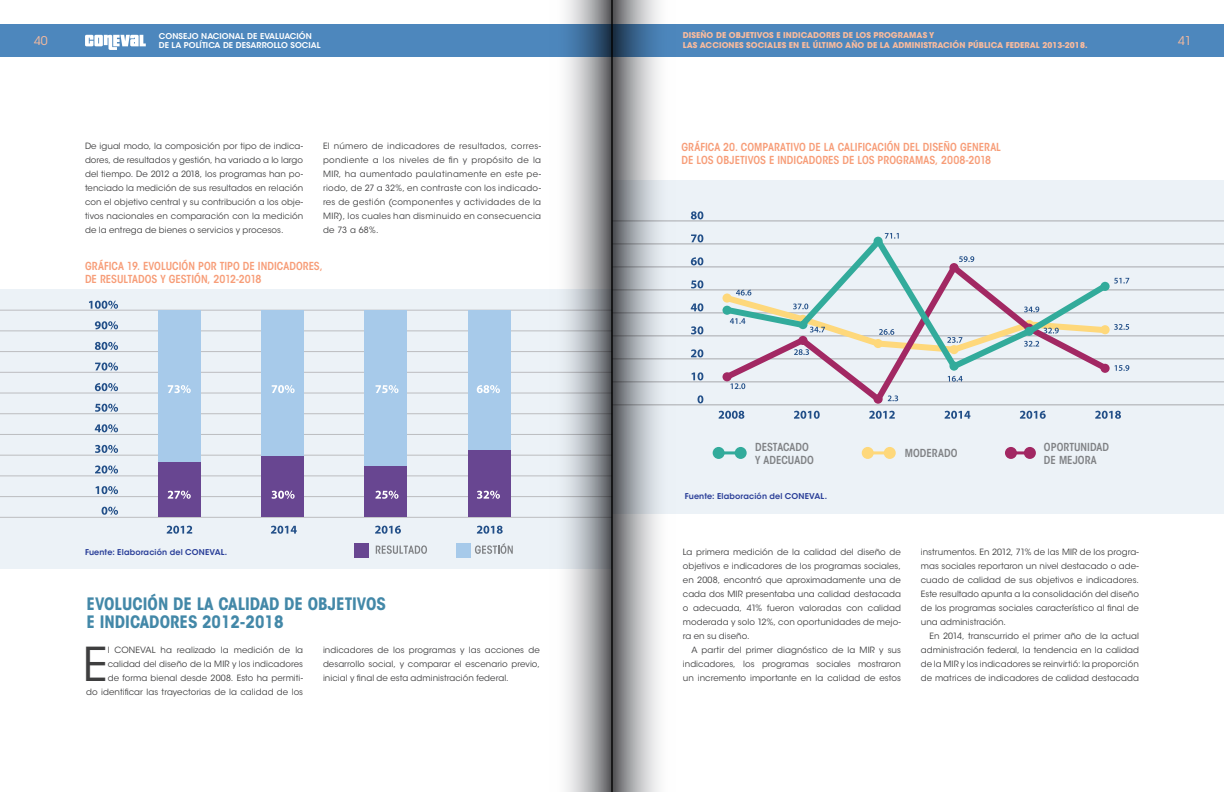
<style>
.page{position:relative;width:1224px;height:792px;background:#fff}
.page>*{position:absolute;margin:0;border:0;box-sizing:border-box;transform-origin:0 0}
.cuerpo_de_texto{font:46.4px "ITC Avant Garde Std";color:#3e3e3f}
.t1{font:700 condensed 17px/18px "ITC Avant Garde Std";color:#4388a8}
.t2{font:12px "ITC Avant Garde Std";color:#fabb9d}
.t3{font:600 condensed 11px/13px "ITC Avant Garde Std";color:#f79d78}
.t4{font:600 condensed 11px/13px "ITC Avant Garde Std";letter-spacing:.005em;color:#808285}
.cuerpo_de_texto-2{font:8.6px/14px "ITC Avant Garde Std";letter-spacing:.01em;color:#3e3e3f;text-align:justify}
.t5{font:700 8px/10px "ITC Avant Garde Std";letter-spacing:.01em;color:#fabb9d}
.t6{font:600 8px "ITC Avant Garde Std";letter-spacing:.015em;color:#293e98}
.t7{font:600 8px "ITC Avant Garde Std";letter-spacing:.01em;color:#fff}
</style>
<div class="page">
<div style="left:0;top:24px;width:612px;height:33px;background:#4d87bd"></div>
<div style="left:612px;top:24px;width:612px;height:33px;background:#4d87bd"></div>
<svg style="left:85px;top:35px;width:61px;height:15px"></svg>
<div style="left:0;top:289px;width:612px;height:280px;background:#ecf2f7"></div>
<div style="left:612px;top:180px;width:612px;height:333px;background:#ecf2f7"></div>
<hr style="left:719px;top:451px;width:22px;height:3px;background:#32ab9b">
<div style="left:713px;top:447px;width:12px;height:12px;background:#32ab9b;border-radius:50%"></div>
<div style="left:735px;top:447px;width:12px;height:12px;background:#32ab9b;border-radius:50%"></div>
<hr style="left:868px;top:451px;width:22px;height:3px;background:#fed87b">
<div style="left:862px;top:447px;width:12px;height:12px;background:#fed87b;border-radius:50%"></div>
<div style="left:884px;top:447px;width:12px;height:12px;background:#fed87b;border-radius:50%"></div>
<hr style="left:1011px;top:451px;width:19px;height:3px;background:#a22863">
<div style="left:1005px;top:447px;width:12px;height:12px;background:#a22863;border-radius:50%"></div>
<div style="left:1024px;top:447px;width:12px;height:12px;background:#a22863;border-radius:50%"></div>
<hr style="left:0;top:310px;width:612px;height:1px;background:#bcbdc0">
<hr style="left:0;top:330px;width:612px;height:1px;background:#bcbdc0">
<hr style="left:0;top:351px;width:612px;height:1px;background:#bcbdc0">
<hr style="left:0;top:372px;width:612px;height:1px;background:#bcbdc0">
<hr style="left:0;top:393px;width:612px;height:1px;background:#bcbdc0">
<hr style="left:0;top:413px;width:612px;height:1px;background:#bcbdc0">
<hr style="left:0;top:434px;width:612px;height:1px;background:#bcbdc0">
<hr style="left:0;top:455px;width:612px;height:1px;background:#bcbdc0">
<hr style="left:0;top:475px;width:612px;height:1px;background:#bcbdc0">
<hr style="left:0;top:496px;width:612px;height:1px;background:#bcbdc0">
<hr style="left:0;top:517px;width:612px;height:1px;background:#bcbdc0">
<div style="left:158px;top:310px;width:42px;height:207px;background:#684691"></div>
<div style="left:158px;top:310px;width:42px;height:151px;background:#a7caea"></div>
<div style="left:468px;top:310px;width:42px;height:207px;background:#684691"></div>
<div style="left:468px;top:310px;width:42px;height:140px;background:#a7caea"></div>
<div style="left:365px;top:310px;width:42px;height:207px;background:#684691"></div>
<div style="left:365px;top:310px;width:42px;height:156px;background:#a7caea"></div>
<div style="left:261px;top:310px;width:42px;height:207px;background:#684691"></div>
<div style="left:261px;top:310px;width:43px;height:146px;background:#a7caea"></div>
<div style="left:354px;top:543px;width:15px;height:15px;background:#684691"></div>
<svg style="left:376px;top:545px;width:51px;height:9px"></svg>
<svg style="left:475px;top:543px;width:38px;height:11px"></svg>
<div style="left:456px;top:543px;width:15px;height:15px;background:#a7caea"></div>
<svg style="left:89px;top:301px;width:29px;height:8px"></svg>
<svg style="left:95px;top:321px;width:23px;height:8px"></svg>
<svg style="left:95px;top:342px;width:23px;height:8px"></svg>
<svg style="left:95px;top:362px;width:23px;height:9px"></svg>
<svg style="left:95px;top:383px;width:23px;height:8px"></svg>
<svg style="left:95px;top:404px;width:23px;height:8px"></svg>
<svg style="left:95px;top:424px;width:23px;height:8px"></svg>
<svg style="left:95px;top:445px;width:23px;height:8px"></svg>
<svg style="left:95px;top:465px;width:23px;height:9px"></svg>
<svg style="left:96px;top:486px;width:22px;height:8px"></svg>
<svg style="left:102px;top:507px;width:16px;height:8px"></svg>
<svg style="left:167px;top:526px;width:25px;height:8px"></svg>
<svg style="left:271px;top:526px;width:26px;height:8px"></svg>
<svg style="left:375px;top:526px;width:26px;height:8px"></svg>
<svg style="left:477px;top:526px;width:26px;height:8px"></svg>
<svg style="left:168px;top:385px;width:23px;height:8px"></svg>
<svg style="left:272px;top:385px;width:23px;height:8px"></svg>
<svg style="left:376px;top:385px;width:22px;height:8px"></svg>
<svg style="left:477px;top:385px;width:23px;height:8px"></svg>
<svg style="left:168px;top:491px;width:23px;height:8px"></svg>
<svg style="left:272px;top:491px;width:23px;height:8px"></svg>
<svg style="left:375px;top:491px;width:23px;height:8px"></svg>
<svg style="left:477px;top:491px;width:23px;height:8px"></svg>
<hr style="left:612px;top:220px;width:612px;height:1px;background:#a8a9ad">
<hr style="left:612px;top:243px;width:612px;height:1px;background:#a8a9ad">
<hr style="left:612px;top:266px;width:612px;height:1px;background:#a8a9ad">
<hr style="left:612px;top:289px;width:612px;height:1px;background:#a8a9ad">
<hr style="left:612px;top:312px;width:612px;height:1px;background:#a8a9ad">
<hr style="left:612px;top:335px;width:612px;height:1px;background:#a8a9ad">
<hr style="left:612px;top:358px;width:612px;height:1px;background:#a8a9ad">
<hr style="left:612px;top:381px;width:612px;height:1px;background:#a8a9ad">
<hr style="left:612px;top:404px;width:612px;height:1px;background:#a8a9ad">
<svg style="left:691px;top:211px;width:12px;height:8px"></svg>
<svg style="left:691px;top:234px;width:12px;height:8px"></svg>
<svg style="left:691px;top:257px;width:12px;height:8px"></svg>
<svg style="left:691px;top:280px;width:12px;height:8px"></svg>
<svg style="left:691px;top:303px;width:12px;height:8px"></svg>
<svg style="left:691px;top:326px;width:12px;height:8px"></svg>
<svg style="left:691px;top:349px;width:12px;height:8px"></svg>
<svg style="left:692px;top:372px;width:11px;height:8px"></svg>
<svg style="left:698px;top:395px;width:5px;height:8px"></svg>
<svg style="left:719px;top:411px;width:25px;height:8px"></svg>
<svg style="left:1115px;top:365px;width:14px;height:6px"></svg>
<svg style="left:794px;top:411px;width:26px;height:8px"></svg>
<svg style="left:869px;top:411px;width:26px;height:8px"></svg>
<svg style="left:945px;top:411px;width:25px;height:8px"></svg>
<svg style="left:1020px;top:411px;width:26px;height:8px"></svg>
<svg style="left:1095px;top:411px;width:26px;height:8px"></svg>
<svg style="left:1114px;top:278px;width:15px;height:6px"></svg>
<svg style="left:719px;top:266px;width:394px;height:140px"></svg>
<svg style="left:720px;top:233px;width:394px;height:141px"></svg>
<svg style="left:719px;top:290px;width:410px;height:66px"></svg>
<svg style="left:613px;top:0;width:66px;height:792px"></svg>
<svg style="left:545px;top:0;width:68px;height:792px"></svg>
<p class="t7" style="left:159px;top:31px;width:154px">CONSEJO NACIONAL DE EVALUACIÓN</p>
<p class="t5" style="left:683px;top:30px;width:406px">DISEÑO DE OBJETIVOS E INDICADORES DE LOS PROGRAMAS Y<br>LAS ACCIONES SOCIALES EN EL ÚLTIMO AÑO DE LA ADMINISTRACIÓN PÚBLICA FEDERAL 2013-2018.</p>
<h3 class="t2" style="left:34px;top:33px;width:15px">40</h3>
<p class="t7" style="left:159px;top:40px;width:163px">DE LA POLÍTICA DE DESARROLLO SOCIAL</p>
<h3 class="t2" style="left:1178px;top:33px;width:15px">41</h3>
<p class="cuerpo_de_texto-2" style="left:85px;top:139px;width:220px">De igual modo, la composición por tipo de indica&shy;dores, de resultados y gestión, ha variado a lo largo del tiempo. De 2012 a 2018, los programas han po&shy;tenciado la medición de sus resultados en relación con el objetivo central y su contribución a los obje&shy;tivos nacionales en comparación con la medición de la entrega de bienes o servicios y procesos.</p>
<p class="cuerpo_de_texto-2" style="left:323px;top:139px;width:220px">El número de indicadores de resultados, corres&shy;pondiente a los niveles de fin y propósito de la MIR, ha aumentado paulatinamente en este pe&shy;riodo, de 27 a 32%, en contraste con los indicado&shy;res de gestión (componentes y actividades de la MIR), los cuales han disminuido en consecuencia de 73 a 68%.</p>
<p class="t3" style="left:85px;top:259px;width:239px">GRÁFICA 19. EVOLUCIÓN POR TIPO DE INDICADORES,<br>DE RESULTADOS Y GESTIÓN, 2012-2018</p>
<p class="t6" style="left:85px;top:547px;width:144px">Fuente: Elaboración del CONEVAL.</p>
<p class="t1" style="left:87px;top:595px;width:301px">EVOLUCIÓN DE LA CALIDAD DE OBJETIVOS<br>E INDICADORES 2012-2018</p>
<p class="cuerpo_de_texto-2" style="left:86px;top:643px;width:218px;text-align:right">l CONEVAL ha realizado la medición de la calidad del diseño de la MIR y los indicadores<br>de forma bienal desde 2008. Esto ha permiti-<br>do identificar las trayectorias de la calidad de los</p>
<p class="cuerpo_de_texto-2" style="left:323px;top:643px;width:218px">indicadores de los programas y las acciones de desarrollo social, y comparar el escenario previo, inicial y final de esta administración federal.</p>
<p class="cuerpo_de_texto" style="left:83px;top:636px;width:27px">E</p>
<p class="t3" style="left:681px;top:140px;width:321px">GRÁFICA 20. COMPARATIVO DE LA CALIFICACIÓN DEL DISEÑO GENERAL<br>DE LOS OBJETIVOS E INDICADORES DE LOS PROGRAMAS, 2008-2018</p>
<p class="t4" style="left:755px;top:440px;width:55px">DESTACADO</p>
<p class="t4" style="left:755px;top:453px;width:60px">Y ADECUADO</p>
<p class="t6" style="left:685px;top:491px;width:144px">Fuente: Elaboración del CONEVAL.</p>
<p class="t4" style="left:905px;top:446px;width:54px">MODERADO</p>
<p class="t4" style="left:1044px;top:440px;width:67px">OPORTUNIDAD<br>DE MEJORA</p>
<p class="cuerpo_de_texto-2" style="left:683px;top:545px;width:220px">La primera medición de la calidad del diseño de objetivos e indicadores de los programas sociales, en 2008, encontró que aproximadamente una de cada dos MIR presentaba una calidad destacada o adecuada, 41% fueron valoradas con calidad moderada y solo 12%, con oportunidades de mejo&shy;ra en su diseño.</p>
<p class="cuerpo_de_texto-2" style="left:683px;top:643px;width:220px;text-indent:9px">A partir del primer diagnóstico de la MIR y sus indicadores, los programas sociales mostraron un incremento importante en la calidad de estos</p>
<p class="cuerpo_de_texto-2" style="left:921px;top:545px;width:220px">instrumentos. En 2012, 71% de las MIR de los progra&shy;mas sociales reportaron un nivel destacado o ade&shy;cuado de calidad de sus objetivos e indicadores.<br>Este resultado apunta a la consolidación del diseño de los programas sociales característico al final de una administración.</p>
<p class="cuerpo_de_texto-2" style="left:921px;top:629px;width:220px;text-indent:9px">En 2014, transcurrido el primer año de la actual administración federal, la tendencia en la calidad de la MIR y los indicadores se reinvirtió: la proporción de matrices de indicadores de calidad destacada</p>
</div>
